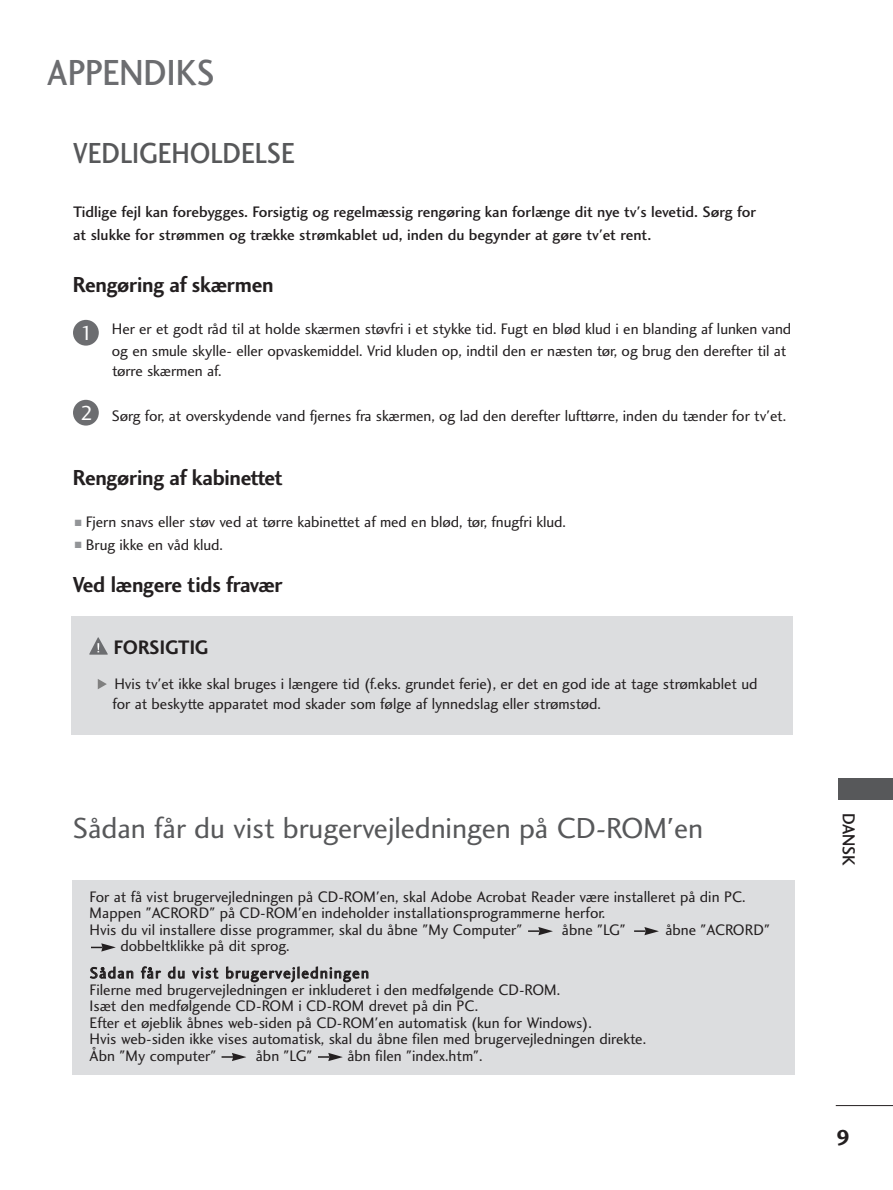
<style>
.page{position:relative;width:893px;height:1190px;background:#fff}
.page>*{position:absolute;margin:0;border:0;box-sizing:border-box;transform-origin:0 0}
.t1{font:37.5px "Charlotte Sans Medium Plain";color:#6c6d70;scale:.9 1}
.t2{font:30px "Charlotte Sans Book Plain";letter-spacing:-.005em;color:#57585a}
.t3{font:30px "Charlotte Sans Medium Plain";color:#57585a;scale:.9 1}
.t4{font:22.5px "Charlotte Sans Bold Plain";letter-spacing:-.01em;color:#231f20;scale:.95 1}
.t5{font:22.5px "Charlotte Sans Bold Plain";letter-spacing:-.01em;color:#231f20}
.t6{font:21px "Charlotte Sans Book Plain";color:#fff}
.t7{font:20.25px "Charlotte Sans Bold Plain";color:#231f20;scale:.95 1}
.t8{font:18px "Charlotte Sans Medium Plain";color:#231f20;scale:.95 1}
.t9{font:15.75px/16.5px "Charlotte Sans Book Plain";letter-spacing:-.005em;color:#231f20}
.t10{font:15.75px/22.5px "Charlotte Sans Medium Plain";color:#231f20}
.t11{font:15.75px/26.7px "Charlotte Sans Book Plain";letter-spacing:.085em;color:#231f20}
.s1{color:#939598}
</style>
<div class="page">
<hr style="left:835px;top:1105px;width:57px;height:1px;background:#231f20">
<div style="left:838px;top:778px;width:54px;height:21px;background:#57585a"></div>
<div style="left:71px;top:616px;width:722px;height:118px;background:#dcdddf"></div>
<svg style="left:98px;top:679px;width:9px;height:10px"></svg>
<svg style="left:89px;top:637px;width:19px;height:17px"></svg>
<div style="left:73px;top:320px;width:26px;height:25px;background:#6c6d70;border-radius:50%"></div>
<div style="left:73px;top:400px;width:26px;height:25px;background:#6c6d70;border-radius:50%"></div>
<div style="left:72px;top:880px;width:722px;height:195px;background:#dcdddf"></div>
<svg style="left:528px;top:927px;width:24px;height:8px"></svg>
<svg style="left:634px;top:927px;width:24px;height:8px"></svg>
<svg style="left:91px;top:943px;width:25px;height:8px"></svg>
<svg style="left:221px;top:1053px;width:25px;height:8px"></svg>
<svg style="left:318px;top:1053px;width:24px;height:8px"></svg>
<h1 class="t1" style="left:47px;top:58px;width:188px">APPENDIKS</h1>
<h2 class="t3" style="left:73px;top:142px;width:248px">VEDLIGEHOLDELSE</h2>
<p class="t10" style="left:73px;top:202px;width:684px">Tidlige fejl kan forebygges. Forsigtig og regelmæssig rengøring kan forlænge dit nye tv's levetid. Sørg for at slukke for strømmen og trække strømkablet ud, inden du begynder at gøre tv'et rent.</p>
<h3 class="t4" style="left:73px;top:276px;width:213px">Rengøring af skærmen</h3>
<p class="t9" style="left:112px;top:319px;width:681px;line-height:22.5px">Her er et godt råd til at holde skærmen støvfri i et stykke tid. Fugt en blød klud i en blanding af lunken vand og en smule skylle- eller opvaskemiddel. Vrid kluden op, indtil den er næsten tør, og brug den derefter til at</p>
<p class="t9" style="left:112px;top:364px;width:111px">tørre skærmen af.</p>
<p class="t9" style="left:112px;top:409px;width:675px">Sørg for, at overskydende vand fjernes fra skærmen, og lad den derefter lufttørre, inden du tænder for tv'et.</p>
<h3 class="t6" style="left:80px;top:324px;width:14px">1</h3>
<h3 class="t6" style="left:80px;top:404px;width:14px">2</h3>
<h3 class="t4" style="left:73px;top:469px;width:222px">Rengøring af kabinettet</h3>
<p class="t9" style="left:75px;top:515px;width:492px"><span class="s1">■</span> Fjern snavs eller støv ved at tørre kabinettet af med en blød, tør, fnugfri klud.</p>
<p class="t9" style="left:75px;top:537px;width:150px"><span class="s1">■</span> Brug ikke en våd klud.</p>
<h3 class="t4" style="left:73px;top:575px;width:222px">Ved længere tids fravær</h3>
<p class="t7" style="left:114px;top:640px;width:101px">FORSIGTIG</p>
<p class="t9" style="left:112px;top:675px;width:646px;line-height:19.5px">Hvis tv'et ikke skal bruges i længere tid (f.eks. grundet ferie), er det en god ide at tage strømkablet ud for at beskytte apparatet mod skader som følge af lynnedslag eller strømstød.</p>
<h2 class="t2" style="left:73px;top:816px;width:632px">Sådan får du vist brugervejledningen på CD-ROM'en</h2>
<p class="t9" style="left:90px;top:889px;width:657px">For at få vist brugervejledningen på CD-ROM'en, skal Adobe Acrobat Reader være installeret på din PC.<br>Mappen "ACRORD" på CD-ROM'en indeholder installationsprogrammerne herfor.<br>Hvis du vil installere disse programmer, skal du åbne "My Computer"</p>
<p class="t9" style="left:562px;top:922px;width:65px">åbne "LG"</p>
<p class="t9" style="left:665px;top:922px;width:106px">åbne "ACRORD"</p>
<p class="t11" style="left:90px;top:934px;width:280px;text-indent:30px">dobbeltklikke på dit sprog.<br>Sådan får du vist brugervejledningen</p>
<p class="t9" style="left:90px;top:982px;width:558px">Filerne med brugervejledningen er inkluderet i den medfølgende CD-ROM.<br>Isæt den medfølgende CD-ROM i CD-ROM drevet på din PC.<br>Efter et øjeblik åbnes web-siden på CD-ROM'en automatisk (kun for Windows).<br>Hvis web-siden ikke vises automatisk, skal du åbne filen med brugervejledningen direkte.<br>Åbn "My computer"</p>
<p class="t9" style="left:256px;top:1048px;width:58px">åbn "LG"</p>
<p class="t9" style="left:347px;top:1048px;width:137px">åbn filen "index.htm".</p>
<p class="t8" style="left:855px;top:813px;width:57px;rotate:90deg">DANSK</p>
<h3 class="t5" style="left:836px;top:1128px;width:15px">9</h3>
</div>
